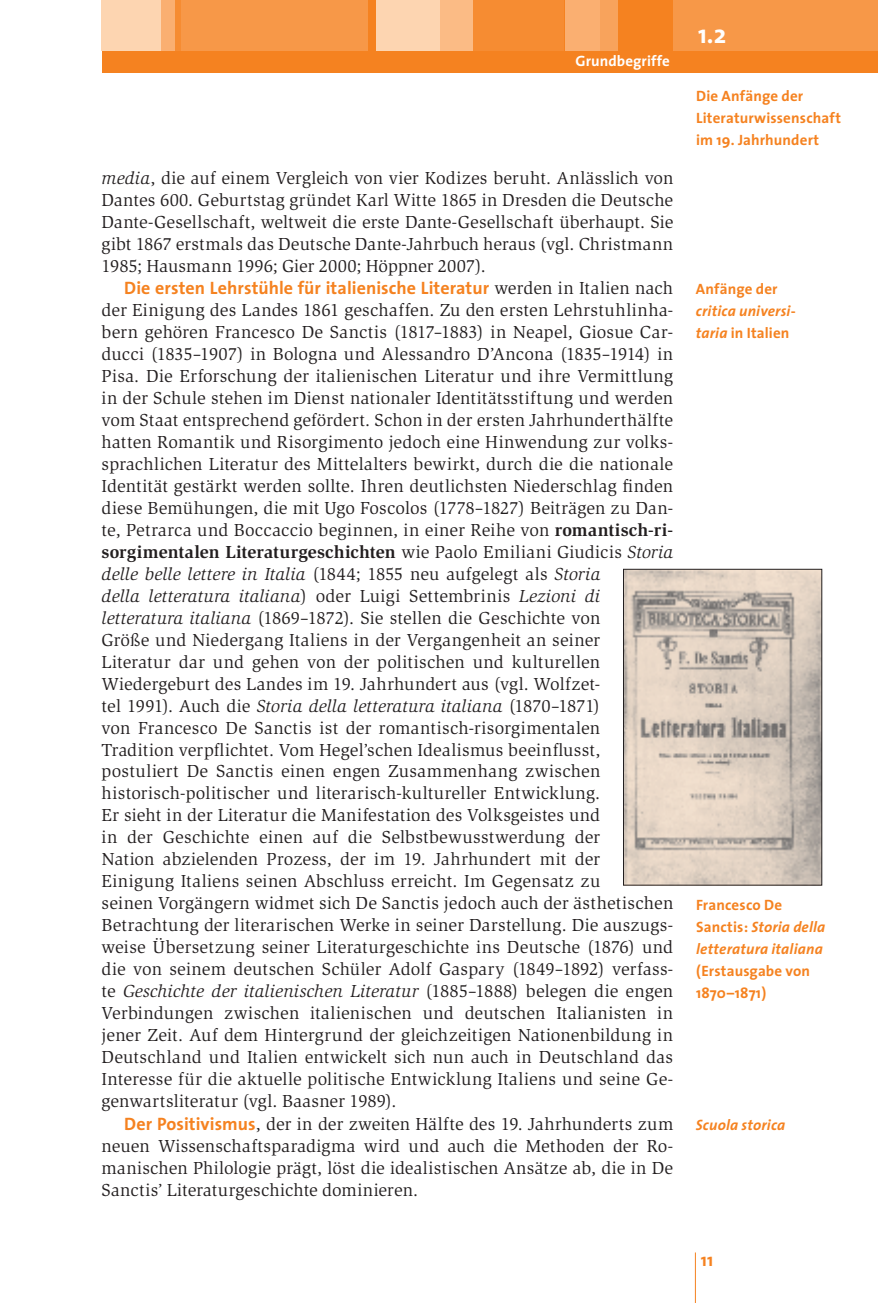
<style>
.page{position:relative;width:878px;height:1303px;background:#fff}
.page>*{position:absolute;margin:0;border:0;box-sizing:border-box;transform-origin:0 0}
.t1{font:700 26px "The Sans";color:#fff}
.t2{font:18px/22px "Slimbach Itc T";letter-spacing:.015em;color:#231f20;text-align:justify}
.t3{font:700 18px "The Sans";color:#f58220}
.t4{font:italic 700 15px/22px "The Sans";letter-spacing:.01em;color:#f58220}
.t5{font:700 15px/22px "The Sans";letter-spacing:.01em;color:#f58220}
.t6{font:700 15px "The Sans";letter-spacing:.005em;color:#fff}
.s1{font-style:italic}
.s2{font-family:"Slimbach Itc T";font-weight:400;color:#231f20}
.s3{font-weight:700}
.s4{font-family:"The Sans";font-weight:700;color:#f58220}
.s5{font-style:normal}
</style>
<div class="page">
<div style="left:102px;top:0;width:776px;height:73px;background:#f58220"></div>
<div style="left:673px;top:0;width:205px;height:51px;background:#f79848"></div>
<div style="left:599px;top:0;width:18px;height:51px;background:#f8a35c"></div>
<div style="left:473px;top:0;width:91px;height:51px;background:#f68c32"></div>
<div style="left:439px;top:0;width:34px;height:51px;background:#fbbb85"></div>
<div style="left:376px;top:0;width:63px;height:51px;background:#fdd5b1"></div>
<div style="left:180px;top:0;width:187px;height:51px;background:#f79848"></div>
<div style="left:102px;top:0;width:60px;height:51px;background:#fdd5b1"></div>
<div style="left:161px;top:0;width:15px;height:51px;background:#faaf71"></div>
<div style="left:176px;top:0;width:5px;height:51px;background:#f68c32"></div>
<div style="left:566px;top:0;width:34px;height:51px;background:#faaf71"></div>
<img style="left:625px;top:571px;width:195px;height:313px">
<div style="left:623px;top:569px;width:199px;height:317px;border:1px solid #231f20"></div>
<hr style="left:695px;top:1252px;width:1px;height:51px;background:#f58220">
<p class="t6" style="left:575px;top:54px;width:96px">Grundbegriffe</p>
<p class="t2" style="left:102px;top:168px;width:573px"><span class="s1">media</span>, die auf einem Vergleich von vier Kodizes beruht. Anlässlich von Dantes 600. Geburtstag gründet Karl Witte 1865 in Dresden die Deutsche Dante-Gesellschaft, weltweit die erste Dante-Gesellschaft überhaupt. Sie gibt 1867 erstmals das Deutsche Dante-Jahrbuch heraus (vgl. Christmann 1985; Hausmann 1996; Gier 2000; Höppner 2007).</p>
<p class="t3" style="left:124px;top:280px;width:550px">Die ersten Lehrstühle für italienische Literatur <span class="s2">werden in Italien nach</span></p>
<p class="t2" style="left:101px;top:300px;width:573px;text-align:left">der Einigung des Landes 1861 geschaffen. Zu den ersten Lehrstuhlinha&shy;bern gehören Francesco De Sanctis (1817–1883) in Neapel, Giosue Car&shy;ducci (1835–1907) in Bologna und Alessandro D’Ancona (1835–1914) in Pisa. Die Erforschung der italienischen Literatur und ihre Vermittlung in der Schule stehen im Dienst nationaler Identitätsstiftung und werden vom Staat entsprechend gefördert. Schon in der ersten Jahrhunderthälfte hatten Romantik und Risorgimento jedoch eine Hinwendung zur volks&shy;sprachlichen Literatur des Mittelalters bewirkt, durch die die nationale Identität gestärkt werden sollte. Ihren deutlichsten Niederschlag finden diese Bemühungen, die mit Ugo Foscolos (1778–1827) Beiträgen zu Dan&shy;te, Petrarca und Boccaccio beginnen, in einer Reihe von <span class="s3">romantisch-ri&shy;sorgimentalen Literaturgeschichten</span> wie Paolo Emiliani Giudicis <span class="s1">Storia delle belle lettere in Italia</span> (1844; 1855 neu aufgelegt als <span class="s1">Storia<br>della letteratura italiana</span>) oder Luigi Settembrinis <span class="s1">Lezioni di letteratura italiana</span> (1869–1872). Sie stellen die Geschichte von<br>Größe und Niedergang Italiens in der Vergangenheit an seiner Literatur dar und gehen von der politischen und kulturellen Wiedergeburt des Landes im 19. Jahrhundert aus (vgl. Wolfzet-<br>tel 1991). Auch die <span class="s1">Storia della letteratura italiana</span> (1870–1871)<br>von Francesco De Sanctis ist der romantisch-risorgimentalen Tradition verpflichtet. Vom Hegel’schen Idealismus beeinflusst, postuliert De Sanctis einen engen Zusammenhang zwischen historisch-politischer und literarisch-kultureller Entwicklung.<br>Er sieht in der Literatur die Manifestation des Volksgeistes und<br>in der Geschichte einen auf die Selbstbewusstwerdung der<br>Nation abzielenden Prozess, der im 19. Jahrhundert mit der Einigung Italiens seinen Abschluss erreicht. Im Gegensatz zu<br>seinen Vorgängern widmet sich De Sanctis jedoch auch der ästhetischen Betrachtung der literarischen Werke in seiner Darstellung. Die auszugs&shy;weise Übersetzung seiner Literaturgeschichte ins Deutsche (1876) und die von seinem deutschen Schüler Adolf Gaspary (1849–1892) verfass&shy;te <span class="s1">Geschichte der italienischen Literatur</span> (1885–1888) belegen die engen Verbindungen zwischen italienischen und deutschen Italianisten in jener Zeit. Auf dem Hintergrund der gleichzeitigen Nationenbildung in Deutschland und Italien entwickelt sich nun auch in Deutschland das Interesse für die aktuelle politische Entwicklung Italiens und seine Ge&shy;genwartsliteratur (vgl. Baasner 1989).</p>
<p class="t2" style="left:102px;top:1114px;width:573px;text-indent:23px"><span class="s4">Der Positivismus</span>, der in der zweiten Hälfte des 19. Jahrhunderts zum neuen Wissenschaftsparadigma wird und auch die Methoden der Ro&shy;manischen Philologie prägt, löst die idealistischen Ansätze ab, die in De Sanctis’ Literaturgeschichte dominieren.</p>
<h1 class="t1" style="left:698px;top:24px;width:30px">1.2</h1>
<p class="t5" style="left:696px;top:86px;width:146px">Die Anfänge der<br>Literaturwissenschaft im 19. Jahrhundert</p>
<p class="t5" style="left:696px;top:279px;width:83px">Anfänge der</p>
<p class="t4" style="left:696px;top:301px;width:101px">critica universi&shy;taria <span class="s5">in Italien</span></p>
<p class="t4" style="left:696px;top:895px;width:131px"><span class="s5">Francesco De<br>Sanctis:</span> Storia della letteratura italiana</p>
<p class="t5" style="left:696px;top:961px;width:116px">(Erstausgabe von<br>1870–1871)</p>
<p class="t4" style="left:696px;top:1115px;width:91px">Scuola storica</p>
<p class="t3" style="left:701px;top:1252px;width:14px">11</p>
</div>
